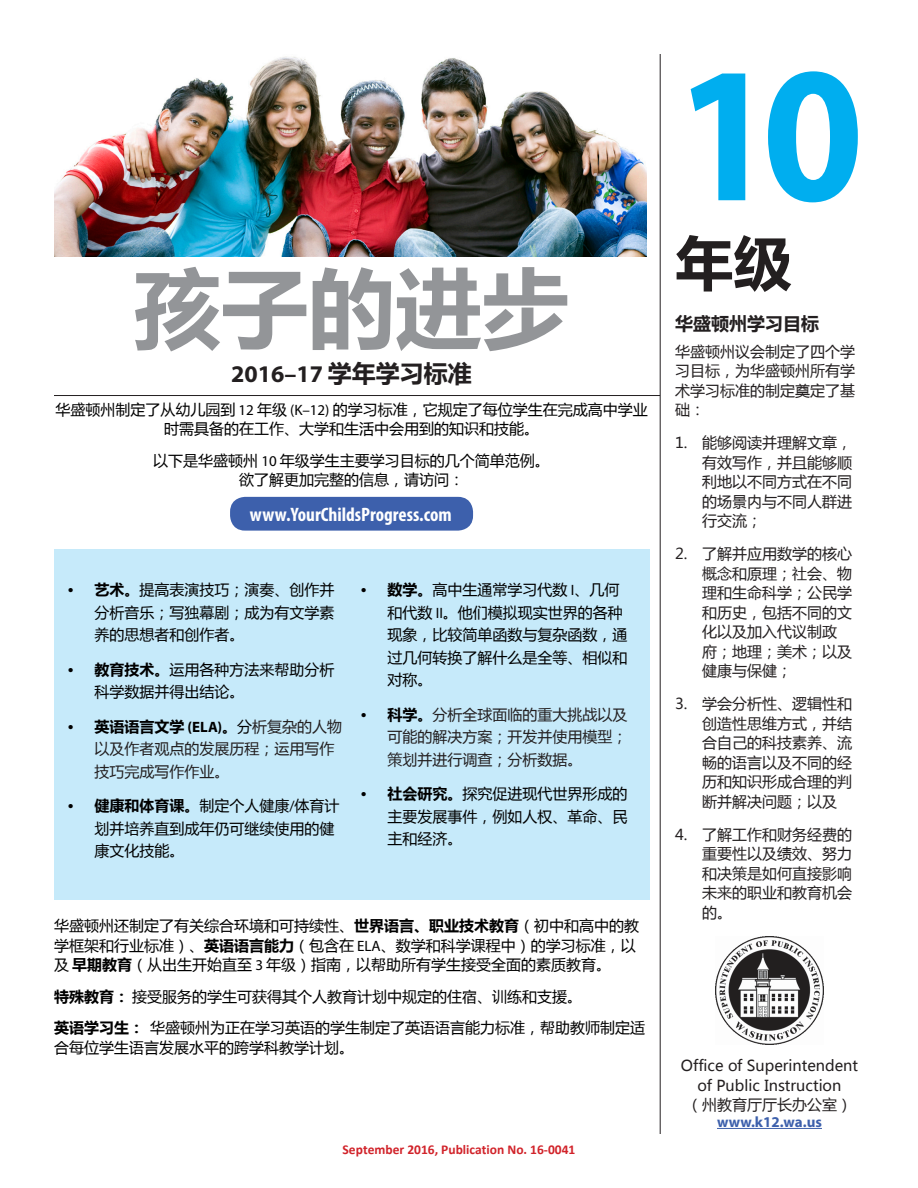
<style>
.page{position:relative;width:918px;height:1188px;background:#fff}
.page>*{position:absolute;margin:0;border:0;box-sizing:border-box;transform-origin:0 0}
.t1{font:700 195px "Myriad Pro";color:#00aeef;scale:.94 1}
.t2{font:700 87px "Microsoft Ya Hei";color:#939598}
.t3{font:700 58.5px "Microsoft Ya Hei";color:#231f20}
.t4{font:700 24px "Myriad Pro";color:#231f20}
.t5{font:700 condensed 19.5px "Myriad Pro";color:#fff}
.t6{font:700 18px "Microsoft Ya Hei";color:#231f20}
.Main_text{font:15px/22.5px "Microsoft Ya Hei";color:#000}
.t7{font:15px/19.5px "Microsoft Ya Hei";color:#231f20;text-align:justify}
.t8{font:700 15px "Myriad Pro";color:#3d60ac}
.t9{font:700 13.5px "Calibri";color:#d1232a}
.s1{font-family:"Microsoft Ya Hei"}
.s2{font-family:"Myriad Pro"}
.s3{font-weight:700}
.s4{font-weight:700;color:#000}
.s5{font-family:"Myriad Pro";font-weight:700;color:#000}
.s6{color:#000}
</style>
<div class="page">
<img style="left:54px;top:56px;width:592px;height:200px">
<hr style="left:660px;top:54px;width:1px;height:1080px;background:#231f20">
<hr style="left:717px;top:1128px;width:105px;height:1px;background:#3d60ac">
<img style="left:716px;top:936px;width:108px;height:108px">
<hr style="left:54px;top:395px;width:606px;height:1px;background:#231f20">
<div style="left:54px;top:549px;width:595px;height:351px;background:#c6eafa"></div>
<div style="left:230px;top:497px;width:243px;height:34px;background:#3d60ac;border-radius:15px"></div>
<p class="t2" style="left:134px;top:247px;width:436px">孩子的进步</p>
<p class="t4" style="left:231px;top:358px;width:242px">2016–17 <span class="s1">学年学习标准</span></p>
<p class="Main_text" style="left:55px;top:399px;width:594px;line-height:19.5px;text-align:center">华盛顿州制定了从幼儿园到 <span class="s2">12</span> 年级 <span class="s2">(K–12)</span> 的学习标准，它规定了每位学生在完成高中学业时需具备的在工作、大学和生活中会用到的知识和技能。</p>
<p class="Main_text" style="left:153px;top:450px;width:398px;line-height:19.5px;text-align:center">以下是华盛顿州 <span class="s2">10</span> 年级学生主要学习目标的几个简单范例。欲了解更加完整的信息，请访问：</p>
<p class="t5" style="left:250px;top:502px;width:203px">www.YourChildsProgress.com</p>
<p class="Main_text" style="left:94px;top:578px;width:242px;text-align:justify;text-indent:-27px"><span class="s3">• 艺术。</span>提高表演技巧；演奏、创作并分析音乐；写独幕剧；成为有文学素养的思想者和创作者。</p>
<p class="Main_text" style="left:94px;top:657px;width:241px;text-indent:-27px"><span class="s3">• 教育技术。</span>运用各种方法来帮助分析科学数据并得出结论。</p>
<p class="t7" style="left:94px;top:714px;width:249px;line-height:22.5px;text-align:left;text-indent:-27px"><span class="s4">• 英语语言文学</span> <span class="s5">(ELA)</span><span class="s4">。</span><span class="s6">分</span>析复杂的人物以及作者观点的发展历程；运用写作技巧完成写作作业。</p>
<p class="Main_text" style="left:94px;top:794px;width:247px;text-indent:-27px"><span class="s3">• 健康和体育课。</span>制定个人健康<span class="s2">/</span>体育计划并培养直到成年仍可继续使用的健康文化技能。</p>
<p class="Main_text" style="left:388px;top:578px;width:241px;text-indent:-27px"><span class="s3">• 数学。</span>高中生通常学习代数 <span class="s2">I</span>、几何和代数 <span class="s2">II</span>。他们模拟现实世界的各种现象，比较简单函数与复杂函数，通过几何转换了解什么是全等、相似和对称。</p>
<p class="t7" style="left:388px;top:702px;width:241px;line-height:22.5px;text-indent:-27px"><span class="s4">• 科学。</span>分析全球面临的重大挑战以及可能的解决方案；开发并使用模型；策划并进行调查；分析数据。</p>
<p class="Main_text" style="left:388px;top:782px;width:241px;text-align:justify;text-indent:-27px"><span class="s3">• 社会研究。</span>探究促进现代世界形成的主要发展事件，例如人权、革命、民主和经济。</p>
<p class="Main_text" style="left:54px;top:916px;width:586px;line-height:19.5px">华盛顿州还制定了有关综合环境和可持续性、<span class="s3">世界语言、职业技术教育</span>（初中和高中的教学框架和行业标准）、<span class="s3">英语语言能力</span>（包含在 <span class="s2">ELA</span>、数学和科学课程中）的学习标准，以及<span class="s3">早期教育</span>（从出生开始直至 <span class="s2">3</span> 年级）指南，以帮助所有学生接受全面的素质教育。</p>
<p class="Main_text" style="left:54px;top:985px;width:530px"><span class="s3">特殊教育：</span>接受服务的学生可获得其个人教育计划中规定的住宿、训练和支援。</p>
<p class="Main_text" style="left:54px;top:1018px;width:593px;line-height:19.5px"><span class="s3">英语学习生：</span> 华盛顿州为正在学习英语的学生制定了英语语言能力标准，帮助教师制定适合每位学生语言发展水平的跨学科教学计划。</p>
<p class="t9" style="left:343px;top:1140px;width:234px">September 2016, Publication No. 16-0041</p>
<p class="t1" style="left:675px;top:7px;width:202px">10</p>
<p class="t3" style="left:675px;top:222px;width:118px">年级</p>
<p class="t6" style="left:675px;top:311px;width:145px">华盛顿州学习目标</p>
<p class="t7" style="left:675px;top:341px;width:181px">华盛顿州议会制定了四个学习目标，为华盛顿州所有学术学习标准的制定奠定了基础：</p>
<p class="t7" style="left:702px;top:433px;width:151px;text-indent:-27px">1. 能够阅读并理解文章，有效写作，并且能够顺利地以不同方式在不同的场景内与不同人群进行交流；</p>
<p class="t7" style="left:702px;top:544px;width:151px;text-align:left;text-indent:-27px">2. 了解并应用数学的核心概念和原理；社会、物理和生命科学；公民学和历史，包括不同的文化以及加入代议制政府；地理；美术；以及健康与保健；</p>
<p class="t7" style="left:702px;top:694px;width:151px;text-indent:-27px">3. 学会分析性、逻辑性和创造性思维方式，并结合自己的科技素养、流畅的语言以及不同的经历和知识形成合理的判断并解决问题；以及</p>
<p class="t7" style="left:702px;top:824px;width:151px;text-indent:-27px">4. 了解工作和财务经费的重要性以及绩效、努力和决策是如何直接影响未来的职业和教育机会的。</p>
<p class="t7" style="left:681px;top:1056px;width:179px;text-align:center">Office of Superintendent of Public Instruction<br>（州教育厅厅长办公室）</p>
<p class="t8" style="left:717px;top:1112px;width:106px">www.k12.wa.us</p>
</div>
